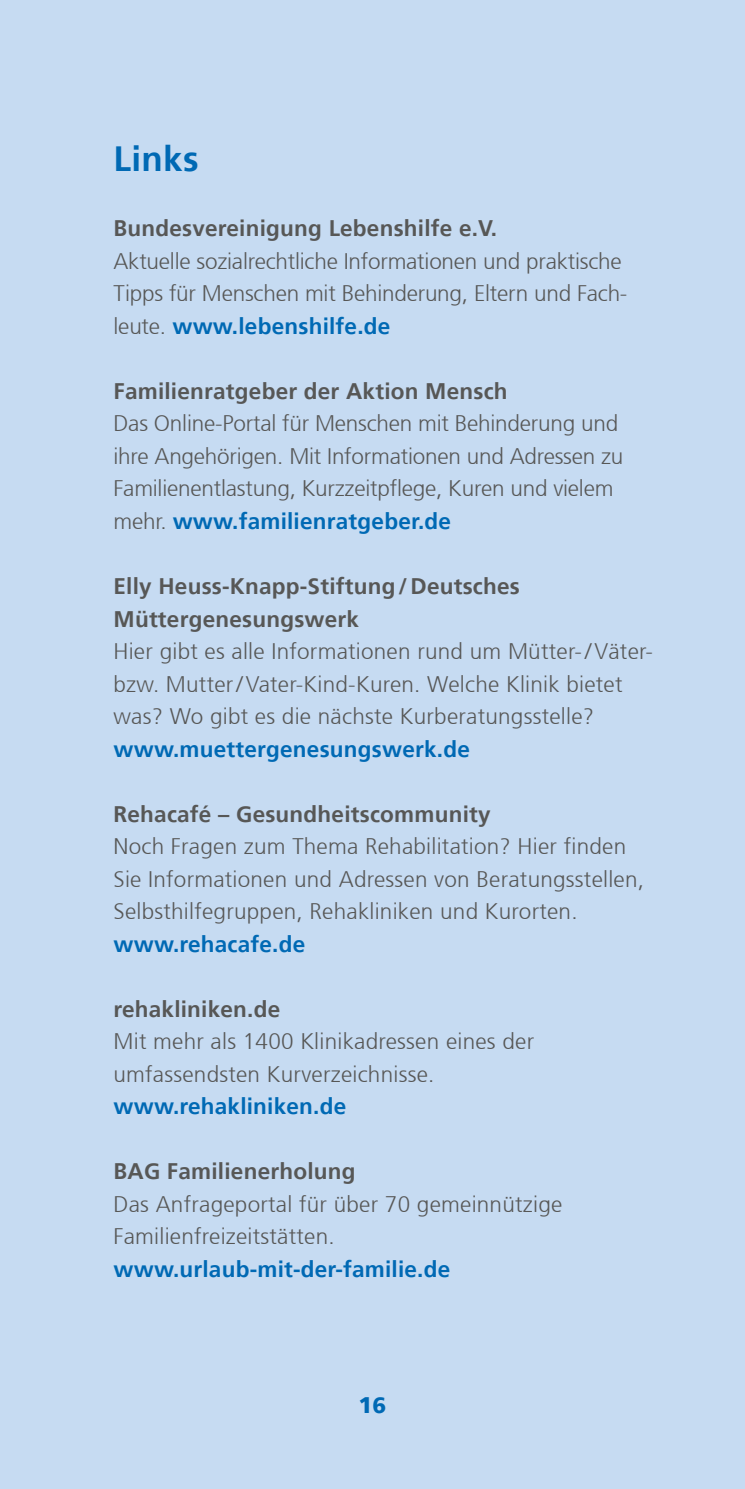
<style>
.page{position:relative;width:745px;height:1489px;background:#fff}
.page>*{position:absolute;margin:0;border:0;box-sizing:border-box;transform-origin:0 0}
.t1{font:700 35px "Frutiger 65";letter-spacing:.01em;color:#0069b4}
.t2{font:300 22.5px/32.5px "Frutiger 45";letter-spacing:.01em;color:#575756}
.t3{font:300 22.5px/32.5px "Frutiger 45";letter-spacing:-.01em;color:#575756}
.t4{font:700 22.5px/32.5px "Frutiger 65";letter-spacing:.01em;color:#575756}
.t5{font:700 22.5px "Frutiger 65";letter-spacing:.01em;color:#0069b4}
.t6{font:900 22.5px "Frutiger 75";color:#0069b4}
.s1{font-family:"Frutiger 45";font-weight:300;color:#575756}
</style>
<div class="page">
<div style="left:0;top:0;width:744px;height:1488px;background:#c6dbf2"></div>
<h1 class="t1" style="left:113px;top:139px;width:87px">Links</h1>
<p class="t4" style="left:113px;top:212px;width:384px">Bundesvereinigung Lebenshilfe e.V.</p>
<p class="t3" style="left:113px;top:245px;width:515px">Aktuelle sozialrechtliche Informationen und praktische<br>Tipps für Menschen mit Behinderung, Eltern und Fach---</p>
<p class="t5" style="left:113px;top:313px;width:278px"><span class="s1">leute.</span> www.lebenshilfe.de</p>
<p class="t4" style="left:113px;top:375px;width:395px">Familienratgeber der Aktion Mensch</p>
<p class="t3" style="left:113px;top:408px;width:511px">Das Online-Portal für Menschen mit Behinderung und ihre Angehörigen. Mit Informationen und Adressen zu<br>Familienentlastung, Kurzzeitpflege, Kuren und vielem</p>
<p class="t5" style="left:113px;top:508px;width:339px"><span class="s1">mehr.</span> www.familienratgeber.de</p>
<p class="t4" style="left:113px;top:570px;width:407px">Elly Heuss-Knapp-Stiftung/Deutsches<br>Müttergenesungswerk</p>
<p class="t2" style="left:113px;top:635px;width:540px">Hier gibt es alle Informationen rund um Mütter-/Väter&shy;bzw. Mutter/Vater-Kind-Kuren. Welche Klinik bietet was? Wo gibt es die nächste Kurberatungsstelle?</p>
<p class="t5" style="left:113px;top:735px;width:357px">www.muettergenesungswerk.de</p>
<p class="t4" style="left:113px;top:797px;width:378px">Rehacafé – Gesundheitscommunity</p>
<p class="t2" style="left:113px;top:830px;width:531px">Noch Fragen zum Thema Rehabilitation? Hier finden<br>Sie Informationen und Adressen von Beratungsstellen,<br>Selbsthilfegruppen, Rehakliniken und Kurorten.</p>
<p class="t5" style="left:113px;top:930px;width:193px">www.rehacafe.de</p>
<p class="t4" style="left:113px;top:992px;width:168px">rehakliniken.de</p>
<p class="t2" style="left:113px;top:1025px;width:422px">Mit mehr als 1400 Klinikadressen eines der umfassendsten Kurverzeichnisse.</p>
<p class="t5" style="left:113px;top:1093px;width:234px">www.rehakliniken.de</p>
<p class="t4" style="left:113px;top:1155px;width:243px">BAG Familienerholung</p>
<p class="t2" style="left:113px;top:1187px;width:450px">Das Anfrageportal für über 70 gemeinnützige<br>Familienfreizeitstätten.</p>
<p class="t5" style="left:113px;top:1255px;width:338px">www.urlaub-mit-der-familie.de</p>
<p class="t6" style="left:358px;top:1390px;width:29px">16</p>
</div>
